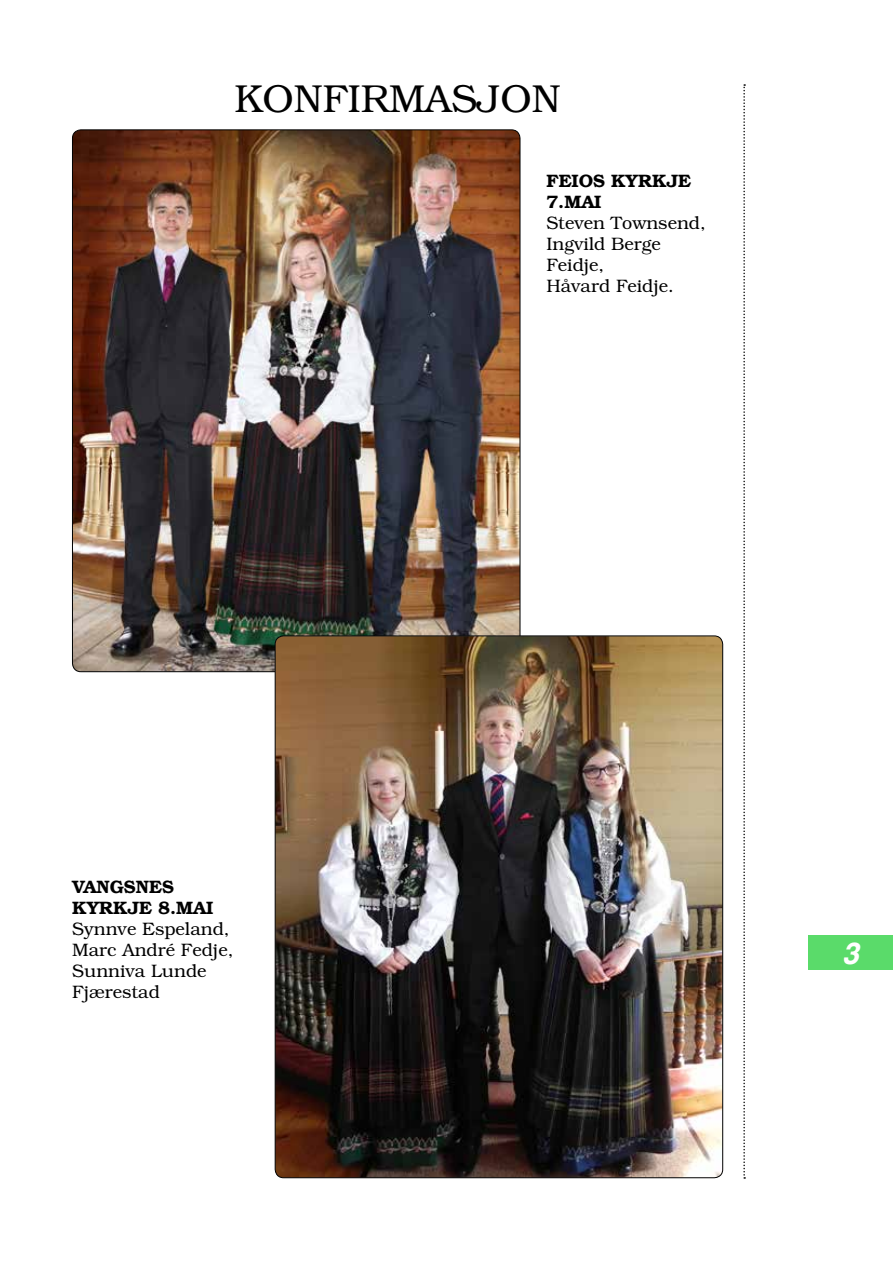
<style>
.page{position:relative;width:893px;height:1263px;background:#fff}
.page>*{position:absolute;margin:0;border:0;box-sizing:border-box;transform-origin:0 0}
.t1{font:300 39px "Bookman Std";color:#000}
.t2{font:italic 700 30px "Helvetica";color:#fff}
.t3{font:300 18px/21px "Bookman Std";color:#000}
.t4{font:600 18px/21px "Bookman Std";color:#000}
</style>
<div class="page">
<svg style="left:743px;top:84px;width:2px;height:1095px"></svg>
<div style="left:808px;top:935px;width:85px;height:34px;background:#5adb6a"></div>
<img style="left:73px;top:130px;width:447px;height:542px">
<img style="left:275px;top:636px;width:448px;height:542px">
<h1 class="t1" style="left:235px;top:77px;width:328px">KONFIRMASJON</h1>
<p class="t4" style="left:546px;top:170px;width:146px">FEIOS KYRKJE<br>7.MAI</p>
<p class="t3" style="left:546px;top:212px;width:161px">Steven Townsend,<br>Ingvild Berge<br>Feidje,<br>Håvard Feidje.</p>
<p class="t4" style="left:72px;top:876px;width:143px">VANGSNES<br>KYRKJE 8.MAI</p>
<p class="t3" style="left:72px;top:918px;width:163px">Synnve Espeland,<br>Marc André Fedje,<br>Sunniva Lunde<br>Fjærestad</p>
<h2 class="t2" style="left:842px;top:928px;width:18px">3</h2>
</div>
